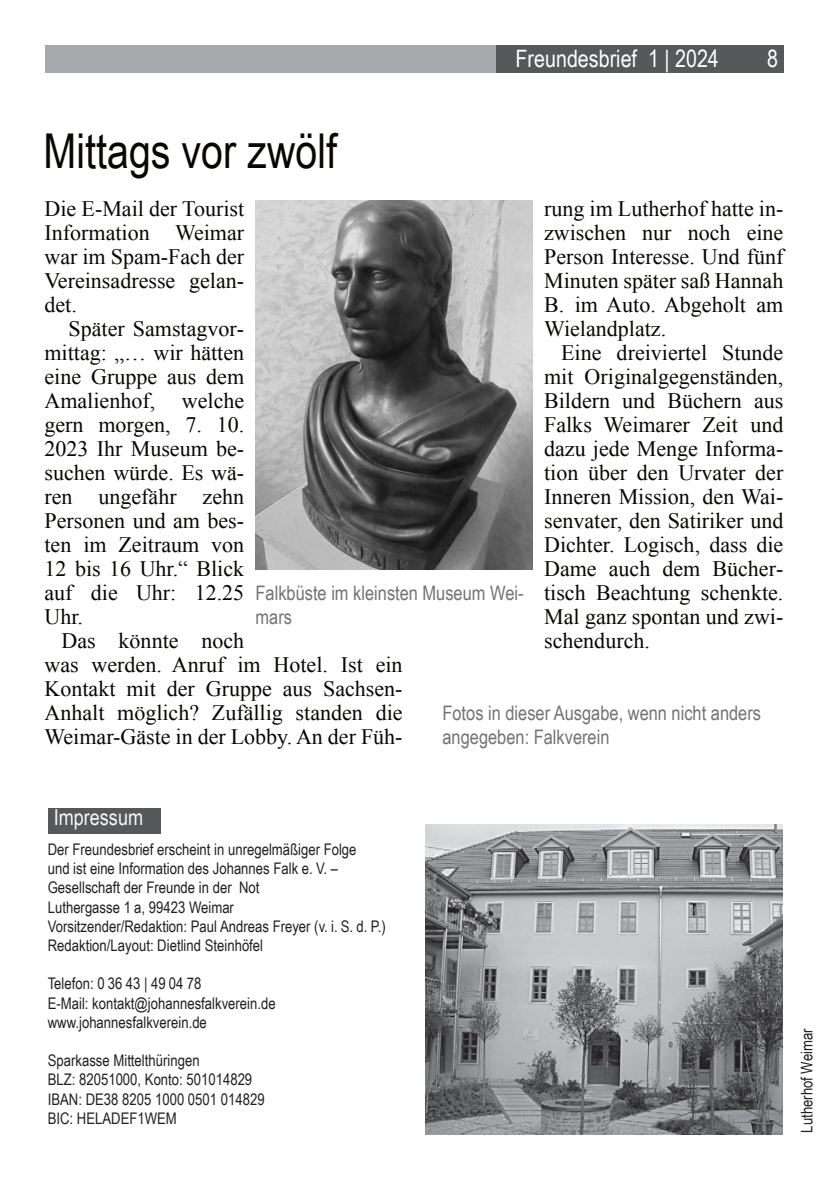
<style>
.page{position:relative;width:840px;height:1191px;background:#fff}
.page>*{position:absolute;margin:0;border:0;box-sizing:border-box;transform-origin:0 0}
.t1{font:48px "Arial Narrow";color:#080704}
.t2{font:24px "Arial Narrow";color:#fff}
.t3{font:22px/24px "Times New Roman";color:#080704;text-align:justify}
.t4{font:22px "Arial Narrow";color:#f9f6f7}
.t5{font:20px/24px "Arial Narrow";color:#757372}
.t6{font:16px/19.2px "Arial Narrow";color:#231f20}
</style>
<div class="page">
<div style="left:45px;top:45px;width:485px;height:28px;background:#a8a9ad"></div>
<div style="left:495px;top:45px;width:287px;height:28px;background:#57585a"></div>
<div style="left:48px;top:808px;width:112px;height:25px;background:#57585a"></div>
<img style="left:425px;top:824px;width:357px;height:310px">
<img style="left:255px;top:200px;width:277px;height:369px">
<p class="t2" style="left:515px;top:49px;width:205px">Freundesbrief 1 | 2024</p>
<p class="t2" style="left:766px;top:49px;width:12px">8</p>
<h1 class="t1" style="left:44px;top:133px;width:295px">Mittags vor zwölf</h1>
<p class="t3" style="left:44px;top:199px;width:201px">Die E-Mail der Tourist Information Weimar war im Spam-Fach der Vereinsadresse gelan&shy;det.</p>
<p class="t3" style="left:44px;top:319px;width:201px;text-indent:24px">Später Samstagvor&shy;mittag: „… wir hätten eine Gruppe aus dem Amalienhof, welche gern morgen, 7. 10.<br>2023 Ihr Museum be&shy;suchen würde. Es wä&shy;ren ungefähr zehn Personen und am bes&shy;ten im Zeitraum von 12 bis 16 Uhr.“ Blick auf die Uhr: 12.25<br>Uhr.</p>
<p class="t3" style="left:44px;top:631px;width:359px;text-align:left;text-indent:17px">Das könnte noch<br>was werden. Anruf im Hotel. Ist ein<br>Kontakt mit der Gruppe aus Sachsen-<br>Anhalt möglich? Zufällig standen die<br>Weimar-Gäste in der Lobby. An der Füh-</p>
<p class="t3" style="left:544px;top:199px;width:240px">rung im Lutherhof hatte in&shy;zwischen nur noch eine Person Interesse. Und fünf Minuten später saß Hannah B. im Auto. Abgeholt am Wielandplatz.</p>
<p class="t3" style="left:544px;top:343px;width:240px;text-indent:17px">Eine dreiviertel Stunde mit Originalgegenständen, Bildern und Büchern aus Falks Weimarer Zeit und dazu jede Menge Informa&shy;tion über den Urvater der Inneren Mission, den Wai&shy;senvater, den Satiriker und Dichter. Logisch, dass die Dame auch dem Bücher&shy;tisch Beachtung schenkte.<br>Mal ganz spontan und zwi&shy;schendurch.</p>
<p class="t5" style="left:255px;top:583px;width:269px">Falkbüste im kleinsten Museum Wei&shy;mars</p>
<p class="t5" style="left:442px;top:703px;width:320px">Fotos in dieser Ausgabe, wenn nicht anders angegeben: Falkverein</p>
<p class="t4" style="left:54px;top:809px;width:91px">Impressum</p>
<p class="t6" style="left:48px;top:841px;width:339px">Der Freundesbrief erscheint in unregelmäßiger Folge<br>und ist eine Information des Johannes Falk e. V. – Gesellschaft der Freunde in der Not<br>Luthergasse 1 a, 99423 Weimar<br>Vorsitzender/Redaktion: Paul Andreas Freyer (v. i. S. d. P.)<br>Redaktion/Layout: Dietlind Steinhöfel</p>
<p class="t6" style="left:48px;top:975px;width:229px">Telefon: 0 36 43 | 49 04 78<br>E-Mail: kontakt@johannesfalkverein.de www.johannesfalkverein.de</p>
<p class="t6" style="left:48px;top:1052px;width:218px">Sparkasse Mittelthüringen<br>BLZ: 82051000, Konto: 501014829<br>IBAN: DE38 8205 1000 0501 014829<br>BIC: HELADEF1WEM</p>
<p class="t6" style="left:798px;top:1132px;width:106px;rotate:-90deg">Lutherhof Weimar</p>
</div>
